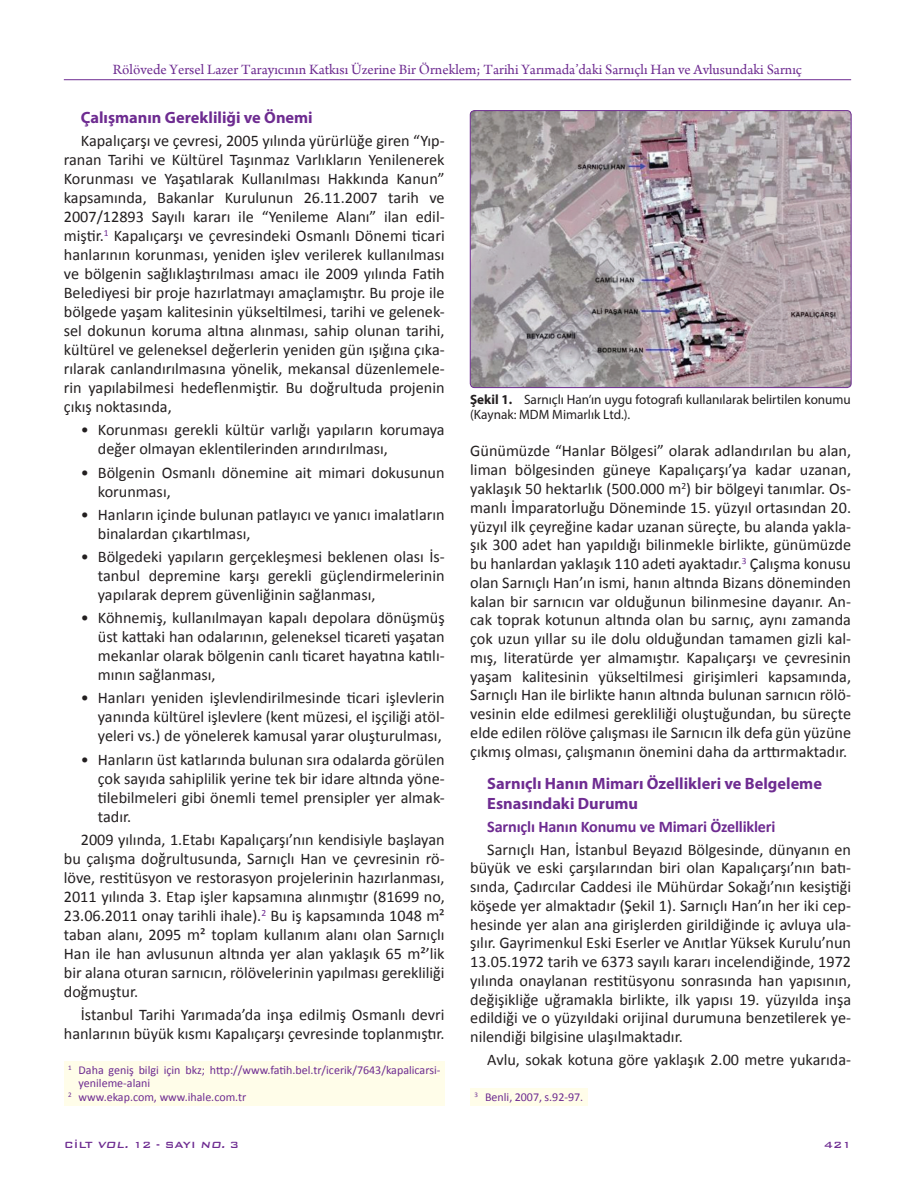
<style>
.page{position:relative;width:915px;height:1191px;background:#fff}
.page>*{position:absolute;margin:0;border:0;box-sizing:border-box;transform-origin:0 0}
.t1{font:700 16.35px/19.6px "Myriad Pro";color:#6e2c91}
.t2{font:16.2px/19px "Calibri";color:#231f20;text-align:justify}
.t3{font:700 16.2px "Calibri";letter-spacing:-.01em;color:#6e2c91}
.t4{font:15px "Arno Pro";color:#6e2c91}
.t5{font:13.5px/15px "Myriad Pro";color:#231f20}
.t6{font:12px/12.5px "Calibri";color:#6e2c91}
.t7{font:500 12px "Bank Gothic BT";color:#6e2c91}
.s1{font-weight:700}
.s2{font-style:italic}
</style>
<div class="page">
<div style="left:64px;top:1061px;width:380px;height:44px;background:#fffde9"></div>
<div style="left:470px;top:1088px;width:117px;height:17px;background:#fffde9"></div>
<img style="left:470px;top:111px;width:379px;height:276px">
<div style="left:470px;top:110px;width:381px;height:278px;border:1px solid #6e2c91;border-radius:4px"></div>
<hr style="left:64px;top:79px;width:786px;height:1px;background:#6e2c91">
<p class="t4" style="left:113px;top:61px;width:690px">Rölövede Yersel Lazer Tarayıcının Katkısı Üzerine Bir Örneklem; Tarihi Yarımada’daki Sarnıçlı Han ve Avlusundaki Sarnıç</p>
<p class="t1" style="left:81px;top:107px;width:233px">Çalışmanın Gerekliliği ve Önemi</p>
<p class="t2" style="left:64px;top:130px;width:382px;text-indent:17px">Kapalıçarşı ve çevresi, 2005 yılında yürürlüğe giren “Yıp&shy;ranan Tarihi ve Kültürel Taşınmaz Varlıkların Yenilenerek Korunması ve Yaşatılarak Kullanılması Hakkında Kanun” kapsamında, Bakanlar Kurulunun 26.11.2007 tarih ve 2007/12893 Sayılı kararı ile “Yenileme Alanı” ilan edil&shy;miştir.<sup>1</sup> Kapalıçarşı ve çevresindeki Osmanlı Dönemi ticari hanlarının korunması, yeniden işlev verilerek kullanılması ve bölgenin sağlıklaştırılması amacı ile 2009 yılında Fatih Belediyesi bir proje hazırlatmayı amaçlamıştır. Bu proje ile bölgede yaşam kalitesinin yükseltilmesi, tarihi ve gelenek&shy;sel dokunun koruma altına alınması, sahip olunan tarihi, kültürel ve geleneksel değerlerin yeniden gün ışığına çıka&shy;rılarak canlandırılmasına yönelik, mekansal düzenlemele&shy;rin yapılabilmesi hedeflenmiştir. Bu doğrultuda projenin çıkış noktasında,</p>
<p class="t2" style="left:98px;top:419px;width:348px;text-indent:-17px">• Korunması gerekli kültür varlığı yapıların korumaya değer olmayan eklentilerinden arındırılması,</p>
<p class="t2" style="left:98px;top:462px;width:348px;text-indent:-17px">• Bölgenin Osmanlı dönemine ait mimari dokusunun korunması,</p>
<p class="t2" style="left:98px;top:504px;width:348px;text-indent:-17px">• Hanların içinde bulunan patlayıcı ve yanıcı imalatların binalardan çıkartılması,</p>
<p class="t2" style="left:98px;top:546px;width:348px;text-indent:-17px">• Bölgedeki yapıların gerçekleşmesi beklenen olası İs&shy;tanbul depremine karşı gerekli güçlendirmelerinin yapılarak deprem güvenliğinin sağlanması,</p>
<p class="t2" style="left:98px;top:607px;width:348px;text-indent:-17px">• Köhnemiş, kullanılmayan kapalı depolara dönüşmüş üst kattaki han odalarının, geleneksel ticareti yaşatan mekanlar olarak bölgenin canlı ticaret hayatına katılı&shy;mının sağlanması,</p>
<p class="t2" style="left:98px;top:688px;width:348px;text-indent:-17px">• Hanları yeniden işlevlendirilmesinde ticari işlevlerin yanında kültürel işlevlere (kent müzesi, el işçiliği atöl&shy;yeleri vs.) de yönelerek kamusal yarar oluşturulması,</p>
<p class="t2" style="left:98px;top:749px;width:348px;text-indent:-17px">• Hanların üst katlarında bulunan sıra odalarda görülen çok sayıda sahiplilik yerine tek bir idare altında yöne&shy;tilebilmeleri gibi önemli temel prensipler yer almak&shy;tadır.</p>
<p class="t2" style="left:64px;top:829px;width:382px;text-indent:17px">2009 yılında, 1.Etabı Kapalıçarşı’nın kendisiyle başlayan bu çalışma doğrultusunda, Sarnıçlı Han ve çevresinin rö&shy;löve, restitüsyon ve restorasyon projelerinin hazırlanması, 2011 yılında 3. Etap işler kapsamına alınmıştır (81699 no, 23.06.2011 onay tarihli ihale).<sup>2</sup> Bu iş kapsamında 1048 m² taban alanı, 2095 m² toplam kullanım alanı olan Sarnıçlı Han ile han avlusunun altında yer alan yaklaşık 65 m²’lik bir alana oturan sarnıcın, rölövelerinin yapılması gerekliliği doğmuştur.</p>
<p class="t2" style="left:64px;top:1004px;width:382px;text-align:right">İstanbul Tarihi Yarımada’da inşa edilmiş Osmanlı devri hanlarının büyük kısmı Kapalıçarşı çevresinde toplanmıştır.</p>
<p class="t5" style="left:470px;top:392px;width:382px"><span class="s1">Şekil 1.</span> Sarnıçlı Han’ın uygu fotografı kullanılarak belirtilen konumu (Kaynak: MDM Mimarlık Ltd.).</p>
<p class="t2" style="left:470px;top:441px;width:382px">Günümüzde “Hanlar Bölgesi” olarak adlandırılan bu alan, liman bölgesinden güneye Kapalıçarşı’ya kadar uzanan, yaklaşık 50 hektarlık (500.000 m<sup>2</sup>) bir bölgeyi tanımlar. Os&shy;manlı İmparatorluğu Döneminde 15. yüzyıl ortasından 20. yüzyıl ilk çeyreğine kadar uzanan süreçte, bu alanda yakla&shy;şık 300 adet han yapıldığı bilinmekle birlikte, günümüzde bu hanlardan yaklaşık 110 adeti ayaktadır.<sup>3</sup> Çalışma konusu olan Sarnıçlı Han’ın ismi, hanın altında Bizans döneminden kalan bir sarnıcın var olduğunun bilinmesine dayanır. An&shy;cak toprak kotunun altında olan bu sarnıç, aynı zamanda çok uzun yıllar su ile dolu olduğundan tamamen gizli kal&shy;mış, literatürde yer almamıştır. Kapalıçarşı ve çevresinin yaşam kalitesinin yükseltilmesi girişimleri kapsamında, Sarnıçlı Han ile birlikte hanın altında bulunan sarnıcın rölö&shy;vesinin elde edilmesi gerekliliği oluştuğundan, bu süreçte elde edilen rölöve çalışması ile Sarnıcın ilk defa gün yüzüne çıkmış olması, çalışmanın önemini daha da arttırmaktadır.</p>
<p class="t1" style="left:487px;top:773px;width:336px">Sarnıçlı Hanın Mimarı Özellikleri ve Belgeleme<br>Esnasındaki Durumu</p>
<p class="t3" style="left:487px;top:816px;width:290px">Sarnıçlı Hanın Konumu ve Mimari Özellikleri</p>
<p class="t2" style="left:470px;top:839px;width:382px;text-indent:17px">Sarnıçlı Han, İstanbul Beyazıd Bölgesinde, dünyanın en büyük ve eski çarşılarından biri olan Kapalıçarşı’nın batı&shy;sında, Çadırcılar Caddesi ile Mühürdar Sokağı’nın kesiştiği köşede yer almaktadır (Şekil 1). Sarnıçlı Han’ın her iki cep&shy;hesinde yer alan ana girişlerden girildiğinde iç avluya ula&shy;şılır. Gayrimenkul Eski Eserler ve Anıtlar Yüksek Kurulu’nun 13.05.1972 tarih ve 6373 sayılı kararı incelendiğinde, 1972 yılında onaylanan restitüsyonu sonrasında han yapısının, değişikliğe uğramakla birlikte, ilk yapısı 19. yüzyılda inşa edildiği ve o yüzyıldaki orijinal durumuna benzetilerek ye&shy;nilendiği bilgisine ulaşılmaktadır.</p>
<p class="t2" style="left:487px;top:1049px;width:365px">Avlu, sokak kotuna göre yaklaşık 2.00 metre yukarıda-</p>
<p class="t6" style="left:79px;top:1063px;width:363px;text-indent:-11px"><sup>1</sup> Daha geniş bilgi için bkz; http://www.fatih.bel.tr/icerik/7643/kapalicarsi&shy;yenileme-alani</p>
<p class="t6" style="left:68px;top:1090px;width:180px"><sup>2</sup> www.ekap.com, www.ihale.com.tr</p>
<p class="t6" style="left:474px;top:1090px;width:110px"><sup>3</sup> Benli, 2007, s.92-97.</p>
<p class="t7" style="left:64px;top:1138px;width:176px">CİLT <span class="s2">VOL.</span> 12 - SAYI <span class="s2">NO.</span> 3</p>
<p class="t7" style="left:823px;top:1138px;width:29px">421</p>
</div>
